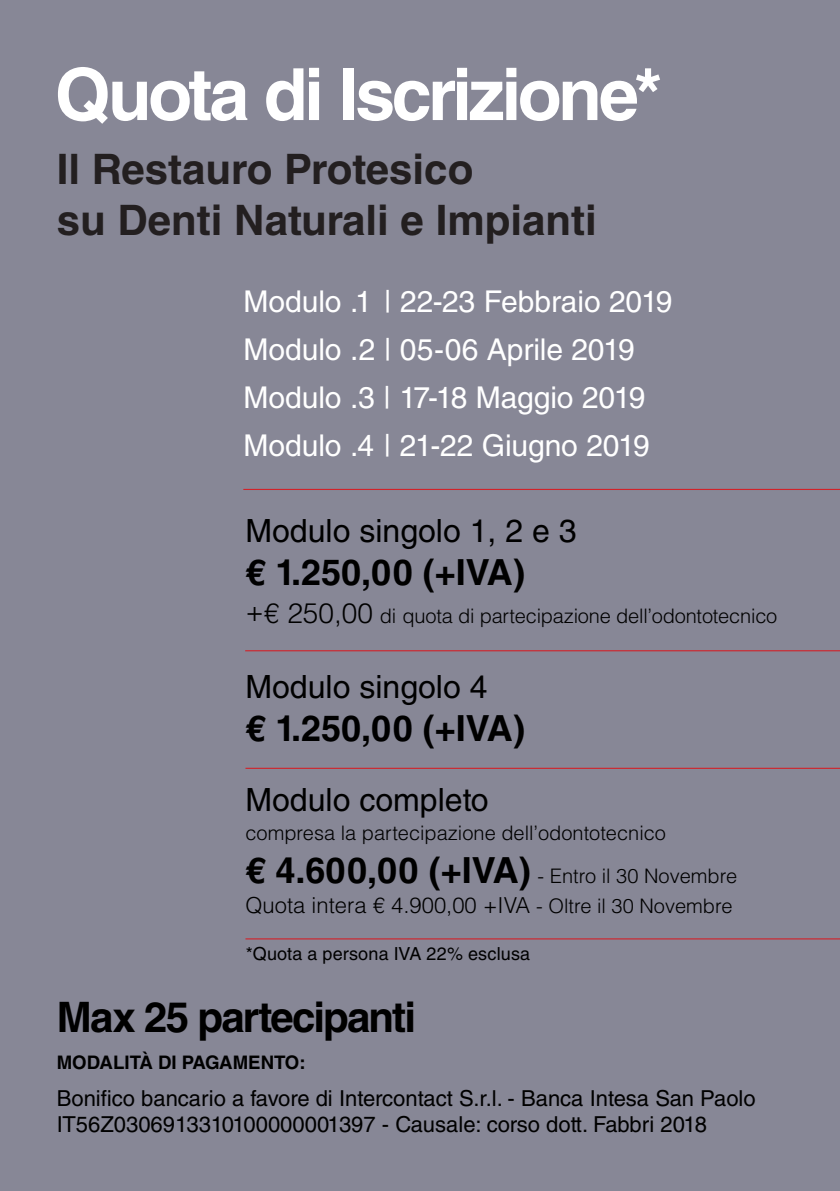
<style>
.page{position:relative;width:840px;height:1191px;background:#fff}
.page>*{position:absolute;margin:0;border:0;box-sizing:border-box;transform-origin:0 0}
.t1{font:700 72px "Helvetica LT Std";letter-spacing:-.05em;color:#fff}
.titoli_white{font:700 42px "Helvetica LT Std";color:#231f20}
.t2{font:700 42px "Helvetica LT Std";letter-spacing:-.045em;color:#000}
.t3{font:700 36px "Helvetica LT Std";color:#000}
.t4{font:32px "Helvetica LT Std";color:#000}
.t5{font:30px "Helvetica LT Std";letter-spacing:-.005em;color:#fff}
.titoli_white-2{font:22px/26.4px "Helvetica LT Std";color:#000}
.t6{font:300 22px "Helvetica LT Std";color:#000}
.t7{font:300 20px "Helvetica LT Std";color:#000}
.titoli_white-3{font:700 18.6px "Helvetica LT Std";color:#000}
.t8{font:18px "Helvetica LT Std";letter-spacing:.01em;color:#000}
.s1{font-size:28px}
.s2{font-weight:700;font-size:36px}
.s3{font-size:20px}
</style>
<div class="page">
<div style="left:0;top:0;width:839px;height:1191px;background:#878796"></div>
<hr style="left:245px;top:650px;width:594px;height:1px;background:#d1232a">
<hr style="left:243px;top:489px;width:596px;height:1px;background:#d1232a">
<hr style="left:245px;top:767px;width:594px;height:2px;background:#d1232a">
<hr style="left:245px;top:938px;width:594px;height:1px;background:#d1232a">
<p class="t1" style="left:55px;top:51px;width:608px">Quota di Iscrizione*</p>
<p class="titoli_white" style="left:57px;top:144px;width:418px">Il Restauro Protesico</p>
<p class="titoli_white" style="left:57px;top:194px;width:541px">su Denti Naturali e Impianti</p>
<p class="t5" style="left:243px;top:284px;width:430px">Modulo .1 | 22-23 Febbraio 2019</p>
<p class="t5" style="left:243px;top:332px;width:393px">Modulo .2 | 05-06 Aprile 2019</p>
<p class="t5" style="left:243px;top:380px;width:403px">Modulo .3 | 17-18 Maggio 2019</p>
<p class="t5" style="left:243px;top:428px;width:407px">Modulo .4 | 21-22 Giugno 2019</p>
<p class="t4" style="left:245px;top:512px;width:332px">Modulo singolo 1, 2 e 3</p>
<p class="t3" style="left:245px;top:550px;width:281px">€ 1.250,00 (+IVA)</p>
<p class="t7" style="left:245px;top:603px;width:533px"><span class="s1">+€ 250,00</span> di quota di partecipazione dell’odontotecnico</p>
<p class="t4" style="left:245px;top:668px;width:243px">Modulo singolo 4</p>
<p class="t3" style="left:245px;top:706px;width:281px">€ 1.250,00 (+IVA)</p>
<p class="t4" style="left:245px;top:781px;width:245px">Modulo completo</p>
<p class="t7" style="left:245px;top:820px;width:422px">compresa la partecipazione dell’odontotecnico</p>
<p class="t7" style="left:245px;top:863px;width:493px"><span class="s2">€ 4.600,00 (+IVA)</span> - Entro il 30 Novembre</p>
<p class="t6" style="left:245px;top:891px;width:488px">Quota intera € 4.900,00 +IVA <span class="s3">- Oltre il 30 Novembre</span></p>
<p class="t8" style="left:245px;top:943px;width:286px">*Quota a persona IVA 22% esclusa</p>
<p class="t2" style="left:57px;top:992px;width:360px">Max 25 partecipanti</p>
<p class="titoli_white-3" style="left:57px;top:1050px;width:250px">MODALITÀ DI PAGAMENTO:</p>
<p class="titoli_white-2" style="left:57px;top:1084px;width:700px">Bonifico bancario a favore di Intercontact S.r.l. - Banca Intesa San Paolo<br>IT56Z0306913310100000001397 - Causale: corso dott. Fabbri 2018</p>
</div>
